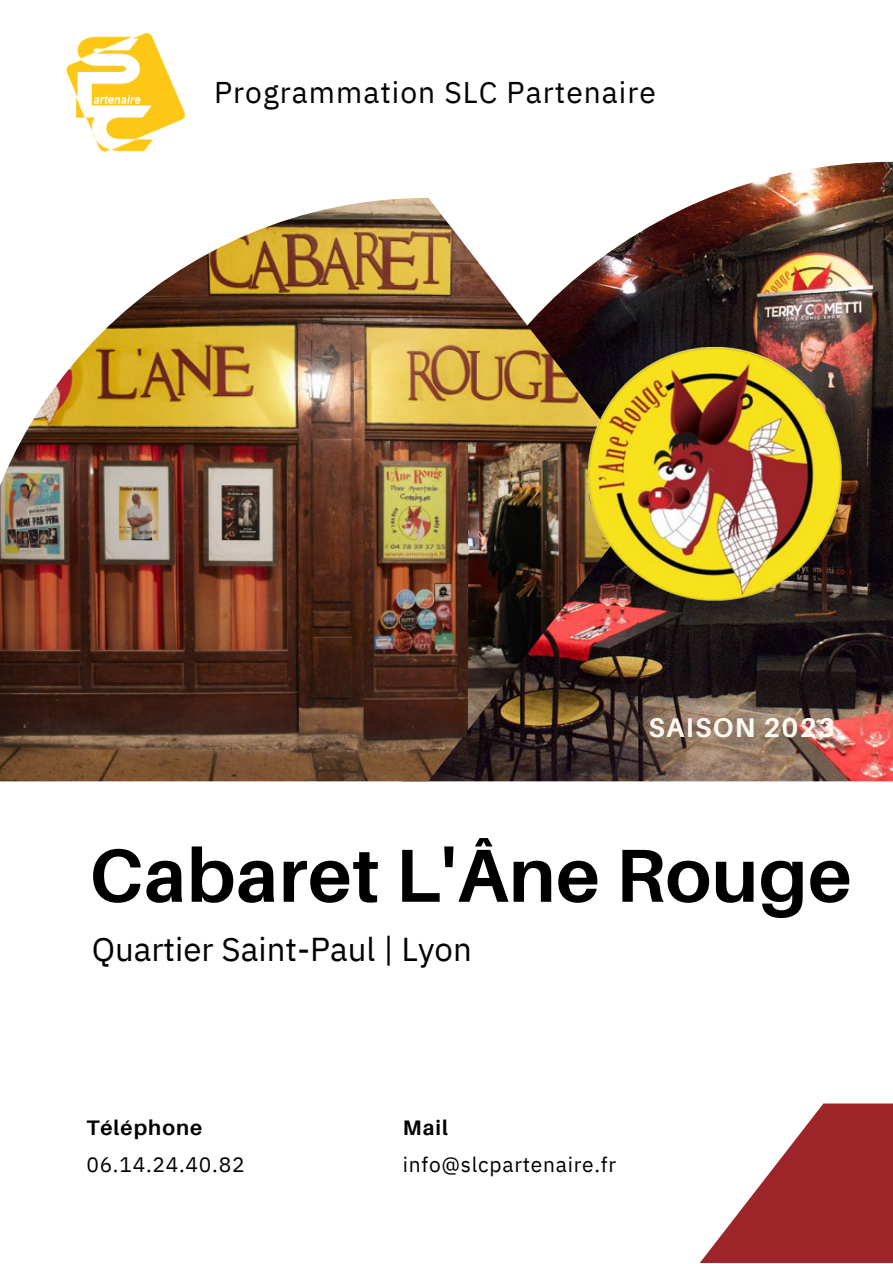
<style>
.page{position:relative;width:893px;height:1264px;background:#fff}
.page>*{position:absolute;margin:0;border:0;box-sizing:border-box;transform-origin:0 0}
.t1{font:700 75.15px "Aileron";letter-spacing:.01em;color:#000}
.t2{font:33px "IBM Plex Sans";color:#000}
.t3{font:30px "IBM Plex Sans";letter-spacing:.035em;color:#000}
.t4{font:700 27px "Aileron";letter-spacing:.05em;color:#fff9f3}
.t5{font:21px "IBM Plex Sans";letter-spacing:.035em;color:#000}
.t6{font:700 21px "Aileron";letter-spacing:.05em;color:#000}
</style>
<div class="page">
<img style="left:424px;top:162px;width:468px;height:619px">
<img style="left:0;top:198px;width:654px;height:583px">
<svg style="left:700px;top:1103px;width:192px;height:159px;fill:#9d252a"></svg>
<img style="left:66px;top:33px;width:119px;height:119px">
<img style="left:588px;top:347px;width:253px;height:253px">
<p class="t3" style="left:214px;top:73px;width:443px">Programmation SLC Partenaire</p>
<p class="t4" style="left:648px;top:711px;width:188px">SAISON 2023</p>
<p class="t1" style="left:89px;top:828px;width:763px">Cabaret L'Âne Rouge</p>
<p class="t2" style="left:92px;top:927px;width:381px">Quartier Saint-Paul | Lyon</p>
<p class="t6" style="left:86px;top:1114px;width:117px">Téléphone</p>
<p class="t5" style="left:86px;top:1150px;width:160px">06.14.24.40.82</p>
<p class="t6" style="left:403px;top:1114px;width:47px">Mail</p>
<p class="t5" style="left:403px;top:1150px;width:215px">info@slcpartenaire.fr</p>
</div>
